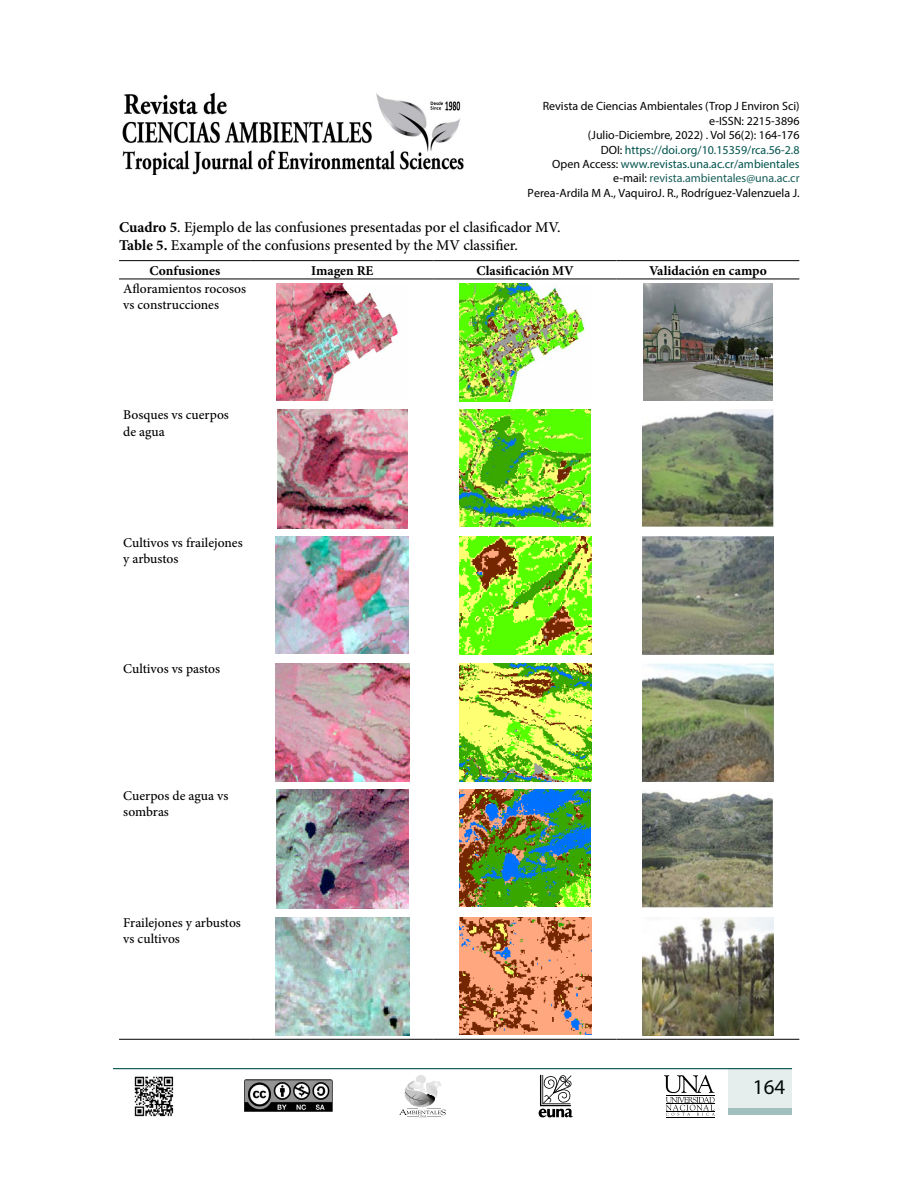
<style>
.page{position:relative;width:918px;height:1188px;background:#fff}
.page>*{position:absolute;margin:0;border:0;box-sizing:border-box;transform-origin:0 0}
.t1{font:21px "Myriad Pro";color:#000}
.t2{font:500 15px/18px "Minion Pro";color:#000}
.t3{font:500 13.5px/16.2px "Minion Pro";color:#000}
.t4{font:700 13.5px "Minion Pro";color:#000}
.t5{font:12px/14.4px "Myriad Pro";color:#000;text-align:right}
.s1{color:#00534d}
.s2{color:#195f5a}
.s3{font-weight:700}
</style>
<div class="page">
<svg style="left:539px;top:1075px;width:34px;height:42px"></svg>
<div style="left:416px;top:1075px;width:10px;height:9px;background:#e2e2e2;border-radius:50%"></div>
<svg style="left:399px;top:1081px;width:47px;height:36px"></svg>
<hr style="left:666px;top:1117px;width:48px;height:1px;background:#000">
<svg style="left:664px;top:1075px;width:51px;height:41px"></svg>
<hr style="left:113px;top:1068px;width:679px;height:1px;background:#00534d">
<div style="left:729px;top:1068px;width:63px;height:46px;background:#e6eeed"></div>
<div style="left:729px;top:1108px;width:63px;height:6px;background:#a1bfbd"></div>
<img style="left:244px;top:1080px;width:89px;height:31px">
<img style="left:134px;top:1076px;width:40px;height:41px">
<img style="left:122px;top:92px;width:342px;height:83px">
<hr style="left:119px;top:260px;width:132px;height:1px;background:#000">
<hr style="left:251px;top:260px;width:183px;height:1px;background:#000">
<hr style="left:434px;top:260px;width:183px;height:1px;background:#000">
<hr style="left:617px;top:260px;width:182px;height:1px;background:#000">
<hr style="left:119px;top:279px;width:132px;height:1px;background:#000">
<hr style="left:251px;top:279px;width:183px;height:1px;background:#000">
<hr style="left:434px;top:279px;width:183px;height:1px;background:#000">
<hr style="left:617px;top:279px;width:182px;height:1px;background:#000">
<hr style="left:119px;top:1039px;width:132px;height:1px;background:#000">
<hr style="left:251px;top:1039px;width:183px;height:1px;background:#000">
<hr style="left:434px;top:1039px;width:183px;height:1px;background:#000">
<hr style="left:617px;top:1039px;width:182px;height:1px;background:#000">
<img style="left:277px;top:283px;width:121px;height:117px">
<img style="left:459px;top:283px;width:126px;height:118px">
<img style="left:643px;top:283px;width:130px;height:117px">
<img style="left:277px;top:410px;width:130px;height:118px">
<img style="left:460px;top:410px;width:130px;height:117px">
<img style="left:643px;top:410px;width:130px;height:117px">
<img style="left:276px;top:537px;width:133px;height:117px">
<img style="left:459px;top:537px;width:132px;height:118px">
<img style="left:642px;top:537px;width:132px;height:118px">
<img style="left:275px;top:663px;width:135px;height:118px">
<img style="left:459px;top:663px;width:132px;height:118px">
<img style="left:642px;top:663px;width:132px;height:118px">
<img style="left:276px;top:790px;width:132px;height:119px">
<img style="left:460px;top:790px;width:131px;height:117px">
<img style="left:643px;top:791px;width:130px;height:117px">
<img style="left:275px;top:917px;width:135px;height:118px">
<img style="left:459px;top:917px;width:132px;height:117px">
<img style="left:642px;top:917px;width:132px;height:118px">
<p class="t5" style="left:528px;top:99px;width:273px">Revista de Ciencias Ambientales (Trop J Environ Sci) e-ISSN: 2215-3896<br>(Julio-Diciembre, 2022) . Vol 56(2): 164-176<br>DOI: <span class="s1">https://doi.org/10.15359/rca.56-2.8<br></span>Open Access: <span class="s1">www.revistas.una.ac.cr/ambientales </span>e-mail: <span class="s2">revista.ambientales@una.ac.cr<br></span>Perea-Ardila M A., VaquiroJ. R., Rodríguez-Valenzuela J.</p>
<p class="t2" style="left:119px;top:218px;width:443px"><span class="s3">Cuadro 5</span>. Ejemplo de las confusiones presentadas por el clasificador MV.<br><span class="s3">Table 5.</span> Example of the confusions presented by the MV classifier.</p>
<p class="t4" style="left:150px;top:261px;width:72px">Confusiones</p>
<p class="t4" style="left:311px;top:261px;width:64px">Imagen RE</p>
<p class="t4" style="left:476px;top:261px;width:99px">Clasificación MV</p>
<p class="t4" style="left:649px;top:261px;width:119px">Validación en campo</p>
<p class="t3" style="left:123px;top:281px;width:124px">Afloramientos rocosos vs construcciones</p>
<p class="t3" style="left:123px;top:407px;width:107px">Bosques vs cuerpos de agua</p>
<p class="t3" style="left:123px;top:534px;width:121px">Cultivos vs frailejones y arbustos</p>
<p class="t3" style="left:123px;top:661px;width:98px">Cultivos vs pastos</p>
<p class="t3" style="left:123px;top:787px;width:107px">Cuerpos de agua vs sombras</p>
<p class="t3" style="left:123px;top:915px;width:119px">Frailejones y arbustos vs cultivos</p>
<h1 class="t1" style="left:753px;top:1074px;width:34px">164</h1>
</div>
